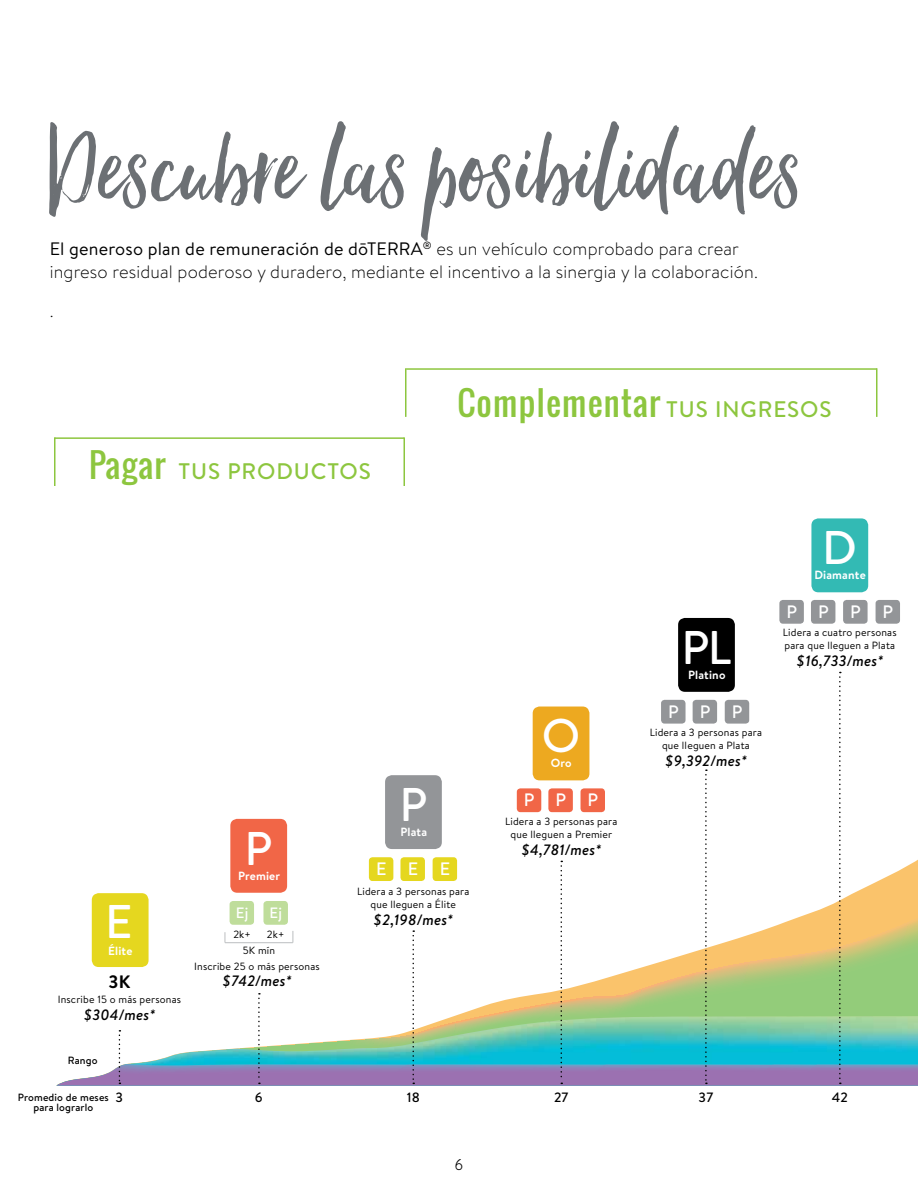
<style>
.page{position:relative;width:918px;height:1188px;background:#fff}
.page>*{position:absolute;margin:0;border:0;box-sizing:border-box;transform-origin:0 0}
.t1{font:132px "Hello Beautiful";color:#6c7074}
.t2{font:500 47.25px "Brandon Text";color:#fff}
.t3{font:33px "Oswald";letter-spacing:.04em;color:#8dc63f}
.t4{font:500 22.5px "Brandon Text";letter-spacing:.04em;color:#8dc63f}
.t5{font:300 18px/22.5px "Brandon Text";letter-spacing:.01em;color:#000}
.t6{font:500 18px "Brandon Text";color:#fff}
.t7{font:700 18px "Brandon Text";color:#000}
.t8{font:italic 500 15px "Brandon Text";letter-spacing:.015em;color:#000}
.t9{font:500 15px "Brandon Text";color:#fff}
.t10{font:15px "Quicksand";color:#000}
.t11{font:500 13.5px "Brandon Text";letter-spacing:.015em;color:#000}
.t12{font:700 11.85px "Brandon Text";letter-spacing:.015em;color:#fff}
.t13{font:10.5px/13.5px "Brandon Text";letter-spacing:.015em;color:#000;text-align:center}
.t14{font:500 10.5px/10.5px "Brandon Text";letter-spacing:.015em;color:#000;text-align:center}
.s1{font-weight:400}
.s2{font-family:"Oswald";font-weight:400;font-size:33px}
.s3{font-family:"Brandon Text";font-weight:500;font-size:22.5px}
</style>
<div class="page">
<svg style="left:91px;top:477px;width:827px;height:426px"></svg>
<svg style="left:91px;top:903px;width:827px;height:113px"></svg>
<img style="left:118px;top:1016px;width:800px;height:48px">
<img style="left:56px;top:1064px;width:862px;height:22px">
<div style="left:92px;top:893px;width:57px;height:74px;background:#e5d71f;border-radius:7px"></div>
<svg style="left:119px;top:1030px;width:1px;height:54px"></svg>
<svg style="left:258px;top:993px;width:2px;height:91px"></svg>
<svg style="left:412px;top:930px;width:2px;height:154px"></svg>
<svg style="left:561px;top:861px;width:1px;height:223px"></svg>
<svg style="left:705px;top:769px;width:2px;height:315px"></svg>
<div style="left:369px;top:857px;width:24px;height:24px;background:#e5d71f;border-radius:4px"></div>
<div style="left:517px;top:788px;width:24px;height:24px;background:#f16647;border-radius:4px"></div>
<div style="left:661px;top:700px;width:25px;height:24px;background:#939598;border-radius:4px"></div>
<div style="left:779px;top:600px;width:25px;height:24px;background:#939598;border-radius:4px"></div>
<div style="left:400px;top:857px;width:25px;height:24px;background:#e5d71f;border-radius:4px"></div>
<div style="left:548px;top:788px;width:25px;height:24px;background:#f16647;border-radius:4px"></div>
<div style="left:693px;top:700px;width:24px;height:24px;background:#939598;border-radius:4px"></div>
<div style="left:811px;top:600px;width:24px;height:24px;background:#939598;border-radius:4px"></div>
<div style="left:433px;top:857px;width:24px;height:24px;background:#e5d71f;border-radius:4px"></div>
<div style="left:581px;top:788px;width:24px;height:24px;background:#f16647;border-radius:4px"></div>
<div style="left:725px;top:700px;width:24px;height:24px;background:#939598;border-radius:4px"></div>
<div style="left:843px;top:600px;width:25px;height:24px;background:#939598;border-radius:4px"></div>
<div style="left:876px;top:600px;width:24px;height:24px;background:#939598;border-radius:4px"></div>
<hr style="left:225px;top:942px;width:68px;height:1px;background:#bcbec0">
<svg style="left:293px;top:931px;width:1px;height:12px"></svg>
<svg style="left:839px;top:672px;width:2px;height:412px"></svg>
<hr style="left:55px;top:437px;width:349px;height:2px;background:#8dc63f">
<hr style="left:404px;top:437px;width:1px;height:49px;background:#8dc63f">
<hr style="left:54px;top:437px;width:2px;height:49px;background:#8dc63f">
<hr style="left:406px;top:368px;width:471px;height:2px;background:#8dc63f">
<hr style="left:405px;top:368px;width:1px;height:49px;background:#8dc63f">
<hr style="left:876px;top:368px;width:2px;height:49px;background:#8dc63f">
<div style="left:230px;top:819px;width:57px;height:74px;background:#f16647;border-radius:7px"></div>
<div style="left:385px;top:775px;width:57px;height:74px;background:#939598;border-radius:7px"></div>
<div style="left:533px;top:707px;width:56px;height:73px;background:#eda920;border-radius:7px"></div>
<div style="left:678px;top:618px;width:57px;height:74px;background:#000;border-radius:7px"></div>
<div style="left:811px;top:518px;width:57px;height:74px;background:#33bab4;border-radius:7px"></div>
<h1 class="t1" style="left:48px;top:94px;width:755px">Descubre las posibilidades</h1>
<h3 class="t5" style="left:50px;top:237px;width:710px"><span class="s1">El generoso plan de remuneración de dōTERRA</span><sup>®</sup> es un vehículo comprobado para crear ingreso residual poderoso y duradero, mediante el incentivo a la sinergia y la colaboración.</h3>
<h3 class="t5" style="left:50px;top:299px;width:5px">.</h3>
<h3 class="t4" style="left:89px;top:455px;width:283px"><span class="s2">Pagar</span> TUS PRODUCTOS</h3>
<h3 class="t3" style="left:457px;top:378px;width:376px">Complementar <span class="s3">TUS INGRESOS</span></h3>
<h2 class="t2" style="left:399px;top:772px;width:29px">P</h2>
<h2 class="t2" style="left:245px;top:816px;width:29px">P</h2>
<p class="t12" style="left:400px;top:824px;width:28px">Plata</p>
<h3 class="t6" style="left:376px;top:856px;width:12px">E</h3>
<h3 class="t6" style="left:408px;top:856px;width:12px">E</h3>
<p class="t12" style="left:238px;top:867px;width:43px">Premier</p>
<h3 class="t6" style="left:440px;top:856px;width:12px">E</h3>
<h2 class="t2" style="left:542px;top:703px;width:40px">O</h2>
<h3 class="t6" style="left:524px;top:788px;width:12px">P</h3>
<p class="t12" style="left:551px;top:755px;width:22px">Oro</p>
<h3 class="t6" style="left:556px;top:788px;width:12px">P</h3>
<h3 class="t6" style="left:587px;top:788px;width:12px">P</h3>
<p class="t13" style="left:505px;top:814px;width:114px">Lidera a 3 personas para que lleguen a Premier</p>
<h3 class="t8" style="left:521px;top:839px;width:82px">$4,781/mes*</h3>
<h2 class="t2" style="left:681px;top:615px;width:51px">PL</h2>
<h3 class="t6" style="left:668px;top:699px;width:12px">P</h3>
<p class="t12" style="left:688px;top:666px;width:39px">Platino</p>
<h3 class="t6" style="left:700px;top:699px;width:12px">P</h3>
<h3 class="t6" style="left:732px;top:699px;width:12px">P</h3>
<p class="t13" style="left:650px;top:725px;width:114px">Lidera a 3 personas para que lleguen a Plata</p>
<h3 class="t8" style="left:665px;top:750px;width:84px">$9,392/mes*</h3>
<h2 class="t2" style="left:822px;top:515px;width:36px">D</h2>
<h3 class="t6" style="left:786px;top:599px;width:12px">P</h3>
<p class="t12" style="left:814px;top:567px;width:53px">Diamante</p>
<h3 class="t6" style="left:818px;top:599px;width:12px">P</h3>
<h3 class="t6" style="left:850px;top:599px;width:45px">P P</h3>
<p class="t13" style="left:783px;top:625px;width:115px;text-align:left">Lidera a cuatro personas para que lleguen a Plata</p>
<h3 class="t8" style="left:796px;top:650px;width:89px">$16,733/mes*</h3>
<h2 class="t2" style="left:105px;top:889px;width:29px">E</h2>
<p class="t12" style="left:108px;top:943px;width:26px">Élite</p>
<h3 class="t7" style="left:108px;top:970px;width:23px">3K</h3>
<p class="t13" style="left:58px;top:992px;width:125px">Inscribe 15 o más personas</p>
<h3 class="t8" style="left:83px;top:1004px;width:74px">$304/mes*</h3>
<h3 class="t9" style="left:236px;top:902px;width:14px">Ej</h3>
<h3 class="t9" style="left:269px;top:902px;width:14px">Ej</h3>
<p class="t13" style="left:233px;top:928px;width:19px">2k+</p>
<p class="t13" style="left:267px;top:928px;width:19px">2k+</p>
<p class="t13" style="left:243px;top:943px;width:34px">5K mín</p>
<p class="t13" style="left:194px;top:959px;width:127px">Inscribe 25 o más personas</p>
<h3 class="t8" style="left:222px;top:971px;width:71px">$742/mes*</h3>
<p class="t13" style="left:357px;top:884px;width:114px">Lidera a 3 personas para que lleguen a Élite</p>
<h3 class="t8" style="left:373px;top:909px;width:82px">$2,198/mes*</h3>
<p class="t14" style="left:68px;top:1055px;width:31px">Rango</p>
<p class="t14" style="left:18px;top:1091px;width:93px">Promedio de meses para lograrlo</p>
<p class="t11" style="left:115px;top:1088px;width:9px">3</p>
<p class="t11" style="left:255px;top:1088px;width:9px">6</p>
<p class="t11" style="left:407px;top:1088px;width:15px">18</p>
<p class="t11" style="left:554px;top:1088px;width:16px">27</p>
<p class="t11" style="left:699px;top:1088px;width:16px">37</p>
<h3 class="t10" style="left:455px;top:1153px;width:10px">6</h3>
<p class="t11" style="left:832px;top:1088px;width:18px">42</p>
</div>
